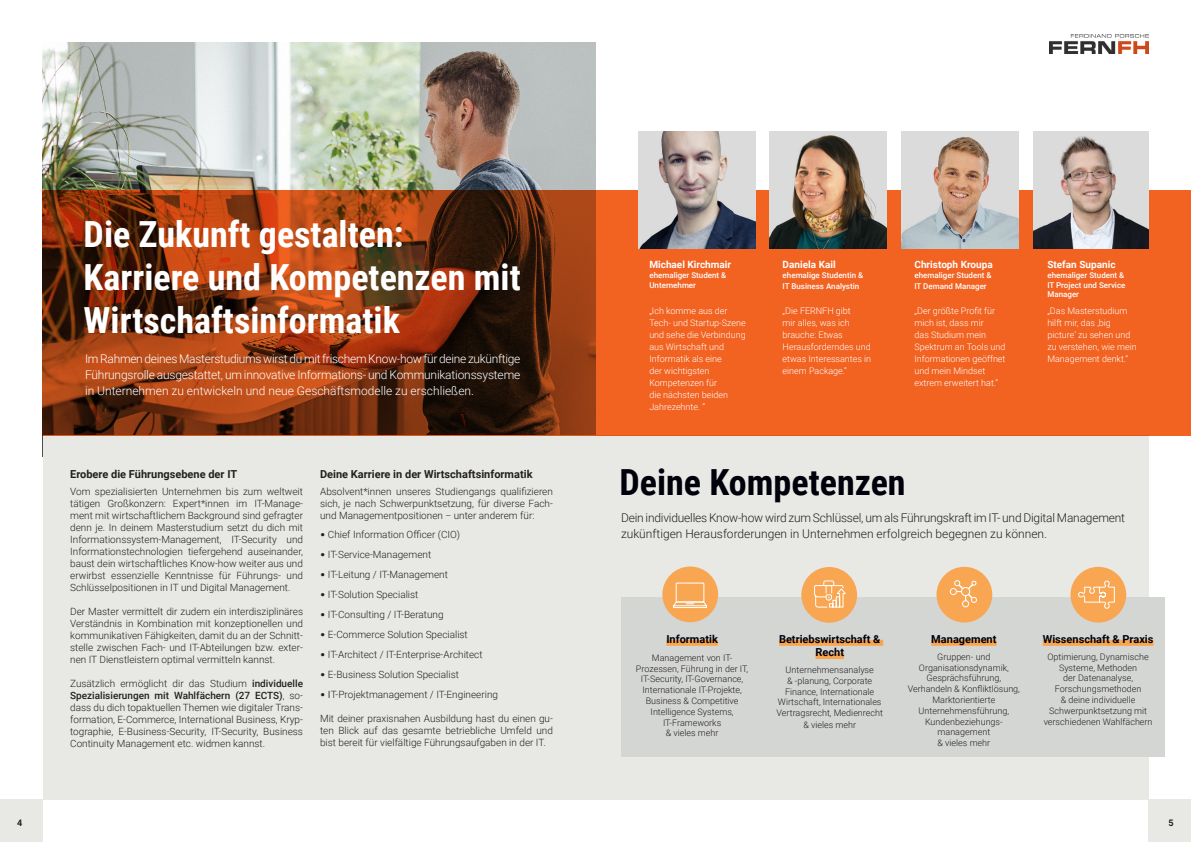
<style>
.page{position:relative;width:1191px;height:842px;background:#fff}
.page>*{position:absolute;margin:0;border:0;box-sizing:border-box;transform-origin:0 0}
.Subtitile{font:700 36px/43px "Roboto Condensed";color:#fff}
.t1{font:700 36px "Roboto Condensed";color:#00000b}
.Body3_T{font:300 12px/16px "Roboto";color:#fff;text-align:justify}
.Body3_T-2{font:300 12px/16px "Roboto";letter-spacing:-.015em;color:#231f20}
.t2{font:700 11px "Roboto";color:#231f20}
.Unterline_zentriert{font:700 11px/13.2px "Roboto";color:#00000b;text-align:center}
.t3{font:300 10px/12px "Roboto";color:#231f20;text-align:justify}
.t4{font:700 10px "Roboto";color:#fff}
.t5{font:300 9px/10.8px "Roboto";color:#231f20;text-align:center}
.t6{font:300 9px/12px "Roboto";color:#fff}
.t7{font:700 9px "Roboto";color:#231f20}
.t8{font:500 8px/9.6px "Roboto";color:#fff}
.s1{font-weight:500}
.s2{font-size:9px}
.s3{font-family:"DIN Pro";font-weight:400}
</style>
<div class="page">
<div style="left:1148px;top:799px;width:43px;height:43px;background:#e8e9e5"></div>
<div style="left:0;top:799px;width:43px;height:43px;background:#e8e9e5"></div>
<img style="left:1049px;top:35px;width:99px;height:19px">
<img style="left:43px;top:43px;width:552px;height:147px">
<div style="left:43px;top:435px;width:1105px;height:365px;background:#e8e9e5"></div>
<svg style="left:43px;top:190px;width:1148px;height:245px;background:#b24818"></svg>
<img style="left:638px;top:132px;width:117px;height:116px">
<img style="left:770px;top:131px;width:117px;height:117px">
<img style="left:1034px;top:132px;width:114px;height:116px">
<img style="left:902px;top:132px;width:117px;height:116px">
<div style="left:621px;top:597px;width:543px;height:160px;background:#d4d6d4"></div>
<div style="left:779px;top:640px;width:104px;height:6px;background:#f9a652"></div>
<div style="left:815px;top:653px;width:29px;height:6px;background:#f9a652"></div>
<div style="left:931px;top:640px;width:65px;height:6px;background:#f9a652"></div>
<div style="left:1042px;top:640px;width:111px;height:6px;background:#f9a652"></div>
<div style="left:666px;top:640px;width:52px;height:6px;background:#f9a652"></div>
<div style="left:662px;top:566px;width:56px;height:56px;background:#f9a652;border-radius:50%"></div>
<div style="left:801px;top:567px;width:56px;height:56px;background:#f9a652;border-radius:50%"></div>
<svg style="left:814px;top:580px;width:32px;height:28px"></svg>
<div style="left:936px;top:567px;width:56px;height:55px;background:#f9a652;border-radius:50%"></div>
<svg style="left:949px;top:580px;width:28px;height:28px"></svg>
<div style="left:1070px;top:567px;width:56px;height:55px;background:#f9a652;border-radius:50%"></div>
<svg style="left:1078px;top:580px;width:37px;height:29px"></svg>
<svg style="left:673px;top:582px;width:34px;height:26px"></svg>
<p class="Subtitile" style="left:84px;top:211px;width:321px">Die Zukunft gestalten:</p>
<p class="Subtitile" style="left:84px;top:254px;width:438px">Karriere und Kompetenzen mit<br>Wirtschaftsinformatik</p>
<p class="Body3_T" style="left:85px;top:350px;width:437px">Im Rahmen deines Masterstudiums wirst du mit frischem Know-how für deine zukünftige Führungsrolle ausgestattet, um innovative Informations- und Kommunikationssysteme in Unternehmen zu entwickeln und neue Geschäftsmodelle zu erschließen.</p>
<p class="t2" style="left:70px;top:466px;width:168px">Erobere die Führungsebene der IT</p>
<p class="t3" style="left:70px;top:485px;width:234px">Vom spezialisierten Unternehmen bis zum weltweit tätigen Großkonzern: Expert*innen im IT-Manage&shy;ment mit wirtschaftlichem Background sind gefragter denn je. In deinem Masterstudium setzt du dich mit Informationssystem-Management, IT-Security und Informationstechnologien tiefergehend auseinander, baust dein wirtschaftliches Know-how weiter aus und erwirbst essenzielle Kenntnisse für Führungs- und Schlüsselpositionen in IT und Digital Management.</p>
<p class="t3" style="left:70px;top:605px;width:234px">Der Master vermittelt dir zudem ein interdisziplinäres Verständnis in Kombination mit konzeptionellen und kommunikativen Fähigkeiten, damit du an der Schnitt&shy;stelle zwischen Fach- und IT-Abteilungen bzw. exter&shy;nen IT Dienstleistern optimal vermitteln kannst.</p>
<p class="t3" style="left:70px;top:677px;width:234px">Zusätzlich ermöglicht dir das Studium <span class="s1">individuelle Spezialisierungen mit Wahlfächern (27 ECTS)</span>, so&shy;dass du dich topaktuellen Themen wie digitaler Trans&shy;formation, E-Commerce, International Business, Kryp&shy;tographie, E-Business-Security, IT-Security, Business Continuity Management etc. widmen kannst.</p>
<p class="t2" style="left:320px;top:466px;width:214px">Deine Karriere in der Wirtschaftsinformatik</p>
<p class="t3" style="left:320px;top:485px;width:234px">Absolvent*innen unseres Studiengangs qualifizieren sich, je nach Schwerpunktsetzung, für diverse Fach&shy;und Managementpositionen <span class="s2">–</span> unter anderem für:</p>
<p class="t3" style="left:320px;top:528px;width:142px"><span class="s3">•</span> Chief Information Officer (CIO)</p>
<p class="t3" style="left:320px;top:548px;width:113px"><span class="s3">•</span> IT-Service-Management</p>
<p class="t3" style="left:320px;top:568px;width:129px"><span class="s3">•</span> IT-Leitung / IT-Management</p>
<p class="t3" style="left:320px;top:588px;width:100px"><span class="s3">•</span> IT-Solution Specialist</p>
<p class="t3" style="left:320px;top:608px;width:125px"><span class="s3">•</span> IT-Consulting / IT-Beratung</p>
<p class="t3" style="left:320px;top:628px;width:149px"><span class="s3">•</span> E-Commerce Solution Specialist</p>
<p class="t3" style="left:320px;top:648px;width:164px"><span class="s3">•</span> IT-Architect / IT-Enterprise-Architect</p>
<p class="t3" style="left:320px;top:668px;width:140px"><span class="s3">•</span> E-Business Solution Specialist</p>
<p class="t3" style="left:320px;top:688px;width:179px"><span class="s3">• I</span>T-Projektmanagement / IT-Engineering</p>
<p class="t3" style="left:320px;top:712px;width:234px">Mit deiner praxisnahen Ausbildung hast du einen gu&shy;ten Blick auf das gesamte betriebliche Umfeld und bist bereit für vielfältige Führungsaufgaben in der IT.</p>
<p class="t4" style="left:649px;top:258px;width:83px">Michael Kirchmair</p>
<p class="t8" style="left:649px;top:270px;width:79px">ehemaliger Student &amp;<br>Unternehmer</p>
<p class="t6" style="left:649px;top:304px;width:98px">„Ich komme aus der<br>Tech- und Startup-Szene und sehe die Verbindung aus Wirtschaft und<br>Informatik als eine<br>der wichtigsten<br>Kompetenzen für<br>die nächsten beiden<br>Jahrezehnte. “</p>
<p class="t4" style="left:782px;top:258px;width:55px">Daniela Kail</p>
<p class="t8" style="left:782px;top:270px;width:82px">ehemalige Studentin &amp;</p>
<p class="t8" style="left:782px;top:281px;width:78px">IT Business Analystin</p>
<p class="t6" style="left:782px;top:304px;width:90px">„Die FERNFH gibt<br>mir alles, was ich brauche: Etwas<br>Herausforderndes und etwas Interessantes in einem Package.“</p>
<p class="t4" style="left:914px;top:258px;width:80px">Christoph Kroupa</p>
<p class="t8" style="left:914px;top:270px;width:79px">ehemaliger Student &amp;</p>
<p class="t8" style="left:914px;top:281px;width:74px">IT Demand Manager</p>
<p class="t6" style="left:914px;top:304px;width:92px">„Der größte Profit für mich ist, dass mir<br>das Studium mein<br>Spektrum an Tools und<br>Informationen geöffnet und mein Mindset extrem erweitert hat.“</p>
<p class="t1" style="left:619px;top:457px;width:287px">Deine Kompetenzen</p>
<p class="t4" style="left:1047px;top:258px;width:70px">Stefan Supanic</p>
<p class="t8" style="left:1047px;top:270px;width:80px">ehemaliger Student &amp;<br>IT Project und Service<br>Manager</p>
<p class="t6" style="left:1047px;top:304px;width:91px">„Das Masterstudium hilft mir, das ‚big picture‘ zu sehen und zu verstehen, wie mein<br>Management denkt.“</p>
<p class="Body3_T-2" style="left:621px;top:510px;width:505px">Dein individuelles Know-how wird zum Schlüssel, um als Führungskraft im IT- und Digital Management zukünftigen Herausforderungen in Unternehmen erfolgreich begegnen zu können.</p>
<p class="Unterline_zentriert" style="left:666px;top:632px;width:53px">Informatik</p>
<p class="t5" style="left:636px;top:652px;width:114px">Management von IT-<br>Prozessen, Führung in der IT,<br>IT-Security, IT-Governance,<br>Internationale IT-Projekte,<br>Business &amp; Competitive<br>Intelligence Systems,</p>
<p class="t5" style="left:663px;top:717px;width:60px">IT-Frameworks</p>
<p class="t5" style="left:666px;top:727px;width:54px">&amp; vieles mehr</p>
<p class="Unterline_zentriert" style="left:779px;top:632px;width:103px">Betriebswirtschaft &amp;<br>Recht</p>
<p class="t5" style="left:776px;top:664px;width:108px">Unternehmensanalyse<br>&amp; -planung, Corporate<br>Finance, Internationale<br>Wirtschaft, Internationales<br>Vertragsrecht, Medienrecht</p>
<p class="t5" style="left:803px;top:719px;width:54px">&amp; vieles mehr</p>
<p class="Unterline_zentriert" style="left:931px;top:632px;width:67px">Management</p>
<p class="t5" style="left:907px;top:651px;width:114px">Gruppen- und<br>Organisationsdynamik,<br>Gesprächsführung,<br>Verhandeln &amp; Konfliktlösung,<br>Marktorientierte<br>Unternehmensführung,<br>Kundenbeziehungs-</p>
<p class="t5" style="left:937px;top:726px;width:54px">management</p>
<p class="t5" style="left:937px;top:737px;width:54px">&amp; vieles mehr</p>
<p class="Unterline_zentriert" style="left:1042px;top:632px;width:112px">Wissenschaft &amp; Praxis</p>
<p class="t5" style="left:1043px;top:651px;width:110px">Optimierung, Dynamische<br>Systeme, Methoden<br>der Datenanalyse,<br>Forschungsmethoden<br>&amp; deine individuelle<br>Schwerpunktsetzung mit verschiedenen Wahlfächern</p>
<p class="t7" style="left:17px;top:816px;width:7px">4</p>
<p class="t7" style="left:1168px;top:816px;width:7px">5</p>
</div>
